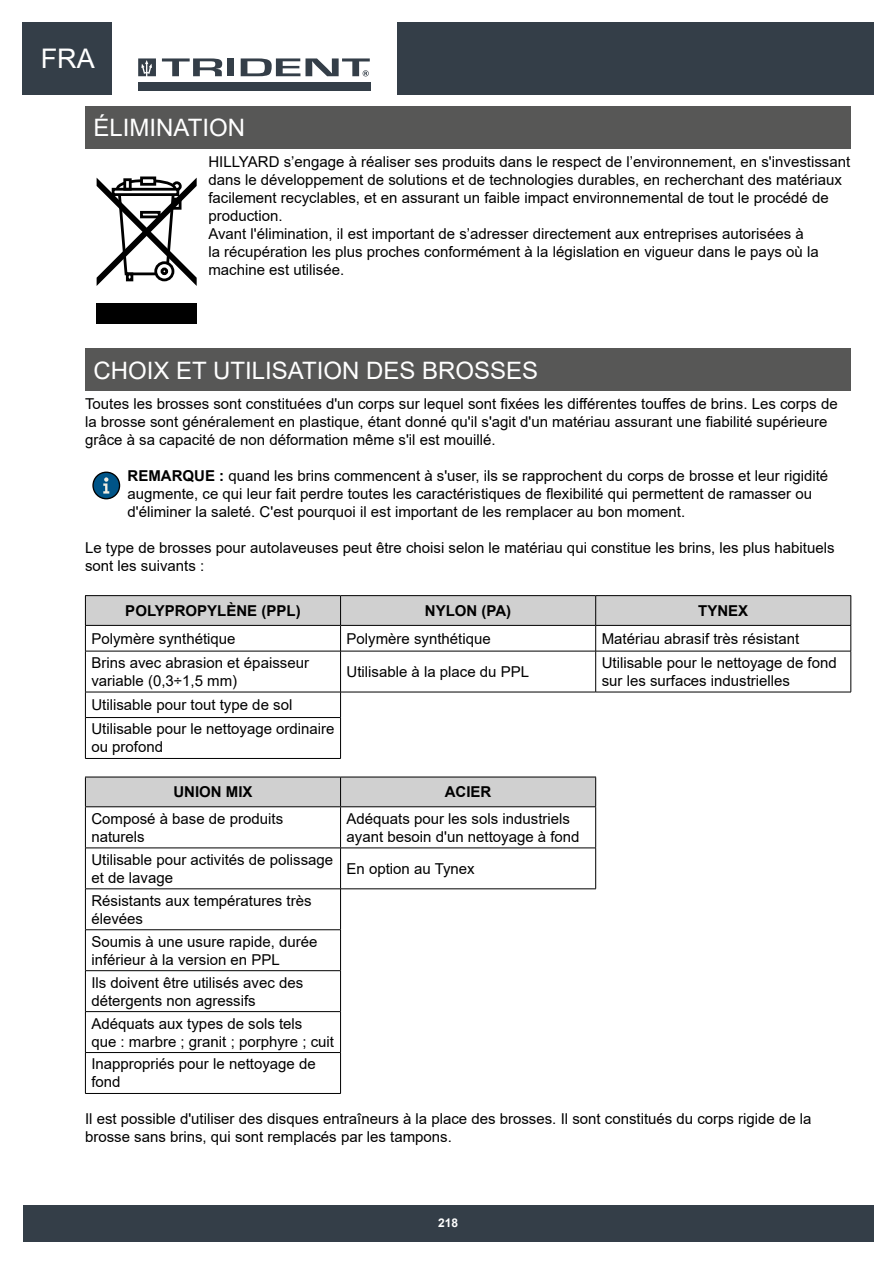
<style>
.page{position:relative;width:893px;height:1263px;background:#fff}
.page>*{position:absolute;margin:0;border:0;box-sizing:border-box;transform-origin:0 0}
.t1{font:27px "Arial";color:#fff}
.t2{font:24px "Arial";color:#fff}
.t3{font:15px/18px "Arial";color:#000}
.t4{font:700 15px "Arial";color:#000}
.t5{font:700 12px "Arial";color:#fff}
.s1{font-weight:700}
</style>
<div class="page">
<div style="left:85px;top:106px;width:765px;height:43px;background:#575756"></div>
<div style="left:140px;top:176px;width:16px;height:10px;border:3px solid #000"></div>
<svg style="left:97px;top:178px;width:100px;height:108px"></svg>
<div style="left:97px;top:304px;width:100px;height:20px;background:#000"></div>
<div style="left:85px;top:349px;width:765px;height:42px;background:#575756"></div>
<div style="left:93px;top:472px;width:27px;height:27px;background:#005487;border-radius:50%"></div>
<div style="left:92px;top:472px;width:28px;height:27px;border:1px solid #000;border-radius:50%"></div>
<svg style="left:103px;top:477px;width:6px;height:17px"></svg>
<hr style="left:85px;top:595px;width:256px;height:1px;background:#000">
<hr style="left:341px;top:595px;width:255px;height:1px;background:#000">
<hr style="left:596px;top:595px;width:255px;height:1px;background:#000">
<svg style="left:85px;top:596px;width:767px;height:55px"></svg>
<hr style="left:85px;top:651px;width:256px;height:1px;background:#000">
<hr style="left:85px;top:651px;width:1px;height:41px;background:#000">
<hr style="left:341px;top:651px;width:255px;height:1px;background:#000">
<hr style="left:340px;top:651px;width:1px;height:41px;background:#000">
<hr style="left:596px;top:651px;width:255px;height:1px;background:#000">
<hr style="left:595px;top:651px;width:1px;height:41px;background:#000">
<hr style="left:851px;top:651px;width:1px;height:41px;background:#000">
<hr style="left:341px;top:692px;width:255px;height:1px;background:#000">
<hr style="left:596px;top:692px;width:255px;height:1px;background:#000">
<hr style="left:85px;top:692px;width:256px;height:1px;background:#000">
<svg style="left:85px;top:692px;width:1px;height:25px"></svg>
<svg style="left:340px;top:692px;width:1px;height:25px"></svg>
<hr style="left:85px;top:717px;width:256px;height:1px;background:#000">
<hr style="left:85px;top:718px;width:1px;height:40px;background:#000">
<hr style="left:340px;top:718px;width:1px;height:40px;background:#000">
<hr style="left:85px;top:758px;width:256px;height:1px;background:#000">
<div style="left:85px;top:777px;width:511px;height:29px;background:#d0d0d0"></div>
<hr style="left:85px;top:806px;width:256px;height:1px;background:#000">
<hr style="left:341px;top:806px;width:255px;height:1px;background:#000">
<hr style="left:595px;top:807px;width:1px;height:41px;background:#000">
<hr style="left:341px;top:848px;width:255px;height:1px;background:#000">
<hr style="left:595px;top:848px;width:1px;height:41px;background:#000">
<hr style="left:341px;top:888px;width:255px;height:1px;background:#000">
<hr style="left:85px;top:807px;width:1px;height:41px;background:#000">
<hr style="left:340px;top:807px;width:1px;height:41px;background:#000">
<hr style="left:85px;top:848px;width:256px;height:1px;background:#000">
<hr style="left:85px;top:848px;width:1px;height:41px;background:#000">
<hr style="left:340px;top:848px;width:1px;height:41px;background:#000">
<hr style="left:85px;top:888px;width:256px;height:1px;background:#000">
<hr style="left:85px;top:889px;width:1px;height:40px;background:#000">
<hr style="left:340px;top:889px;width:1px;height:40px;background:#000">
<hr style="left:85px;top:929px;width:256px;height:1px;background:#000">
<hr style="left:85px;top:930px;width:1px;height:40px;background:#000">
<hr style="left:340px;top:930px;width:1px;height:40px;background:#000">
<hr style="left:85px;top:970px;width:256px;height:1px;background:#000">
<hr style="left:85px;top:971px;width:1px;height:40px;background:#000">
<hr style="left:340px;top:971px;width:1px;height:40px;background:#000">
<hr style="left:85px;top:1011px;width:256px;height:1px;background:#000">
<hr style="left:85px;top:1012px;width:1px;height:40px;background:#000">
<hr style="left:340px;top:1012px;width:1px;height:40px;background:#000">
<hr style="left:85px;top:1052px;width:256px;height:1px;background:#000">
<hr style="left:85px;top:1053px;width:1px;height:40px;background:#000">
<hr style="left:340px;top:1053px;width:1px;height:40px;background:#000">
<hr style="left:85px;top:1093px;width:256px;height:1px;background:#000">
<div style="left:23px;top:1205px;width:850px;height:37px;background:#343e48"></div>
<div style="left:397px;top:22px;width:476px;height:73px;background:#343e48"></div>
<svg style="left:162px;top:58px;width:60px;height:18px"></svg>
<div style="left:228px;top:58px;width:6px;height:18px;background:#343e48"></div>
<div style="left:138px;top:82px;width:233px;height:8px;background:#343e48"></div>
<svg style="left:138px;top:58px;width:18px;height:18px"></svg>
<svg style="left:241px;top:58px;width:129px;height:18px"></svg>
<div style="left:22px;top:22px;width:90px;height:73px;background:#343e48"></div>
<h1 class="t1" style="left:41px;top:40px;width:55px">FRA</h1>
<h2 class="t2" style="left:94px;top:111px;width:153px">ÉLIMINATION</h2>
<p class="t3" style="left:208px;top:152px;width:643px">HILLYARD s’engage à réaliser ses produits dans le respect de l’environnement, en s'investissant dans le développement de solutions et de technologies durables, en recherchant des matériaux facilement recyclables, et en assurant un faible impact environnemental de tout le procédé de production.<br>Avant l'élimination, il est important de s’adresser directement aux entreprises autorisées à<br>la récupération les plus proches conformément à la législation en vigueur dans le pays où la machine est utilisée.</p>
<h2 class="t2" style="left:94px;top:354px;width:446px">CHOIX ET UTILISATION DES BROSSES</h2>
<p class="t3" style="left:85px;top:395px;width:754px">Toutes les brosses sont constituées d'un corps sur lequel sont fixées les différentes touffes de brins. Les corps de la brosse sont généralement en plastique, étant donné qu'il s'agit d'un matériau assurant une fiabilité supérieure grâce à sa capacité de non déformation même s'il est mouillé.</p>
<p class="t3" style="left:128px;top:467px;width:702px"><span class="s1">REMARQUE :</span> quand les brins commencent à s'user, ils se rapprochent du corps de brosse et leur rigidité augmente, ce qui leur fait perdre toutes les caractéristiques de flexibilité qui permettent de ramasser ou d'éliminer la saleté. C'est pourquoi il est important de les remplacer au bon moment.</p>
<p class="t3" style="left:85px;top:539px;width:751px">Le type de brosses pour autolaveuses peut être choisi selon le matériau qui constitue les brins, les plus habituels sont les suivants :</p>
<p class="t4" style="left:125px;top:600px;width:177px">POLYPROPYLÈNE (PPL)</p>
<p class="t4" style="left:425px;top:600px;width:88px">NYLON (PA)</p>
<p class="t4" style="left:698px;top:600px;width:52px">TYNEX</p>
<p class="t3" style="left:91px;top:629px;width:146px">Polymère synthétique</p>
<p class="t3" style="left:347px;top:629px;width:146px">Polymère synthétique</p>
<p class="t3" style="left:602px;top:629px;width:199px">Matériau abrasif très résistant</p>
<p class="t3" style="left:91px;top:654px;width:219px">Brins avec abrasion et épaisseur variable (0,3÷1,5 mm)</p>
<p class="t3" style="left:347px;top:663px;width:184px">Utilisable à la place du PPL</p>
<p class="t3" style="left:602px;top:654px;width:237px">Utilisable pour le nettoyage de fond sur les surfaces industrielles</p>
<p class="t3" style="left:91px;top:693px;width:245px;line-height:24.2px">Utilisable pour tout type de sol<br>Utilisable pour le nettoyage ordinaire</p>
<p class="t3" style="left:91px;top:738px;width:73px">ou profond</p>
<p class="t4" style="left:173px;top:781px;width:81px">UNION MIX</p>
<p class="t4" style="left:445px;top:781px;width:48px">ACIER</p>
<p class="t3" style="left:91px;top:809px;width:193px">Composé à base de produits naturels</p>
<p class="t3" style="left:347px;top:809px;width:235px">Adéquats pour les sols industriels ayant besoin d'un nettoyage à fond</p>
<p class="t3" style="left:91px;top:850px;width:243px">Utilisable pour activités de polissage et de lavage</p>
<p class="t3" style="left:347px;top:859px;width:130px">En option au Tynex</p>
<p class="t3" style="left:91px;top:891px;width:222px">Résistants aux températures très élevées</p>
<p class="t3" style="left:91px;top:932px;width:227px">Soumis à une usure rapide, durée inférieur à la version en PPL</p>
<p class="t3" style="left:91px;top:973px;width:213px">Ils doivent être utilisés avec des détergents non agressifs</p>
<p class="t3" style="left:91px;top:1014px;width:244px">Adéquats aux types de sols tels<br>que : marbre ; granit ; porphyre ; cuit</p>
<p class="t3" style="left:91px;top:1055px;width:226px">Inappropriés pour le nettoyage de fond</p>
<p class="t3" style="left:85px;top:1109px;width:728px">Il est possible d'utiliser des disques entraîneurs à la place des brosses. Il sont constitués du corps rigide de la brosse sans brins, qui sont remplacés par les tampons.</p>
<p class="t5" style="left:438px;top:1214px;width:22px">218</p>
</div>
